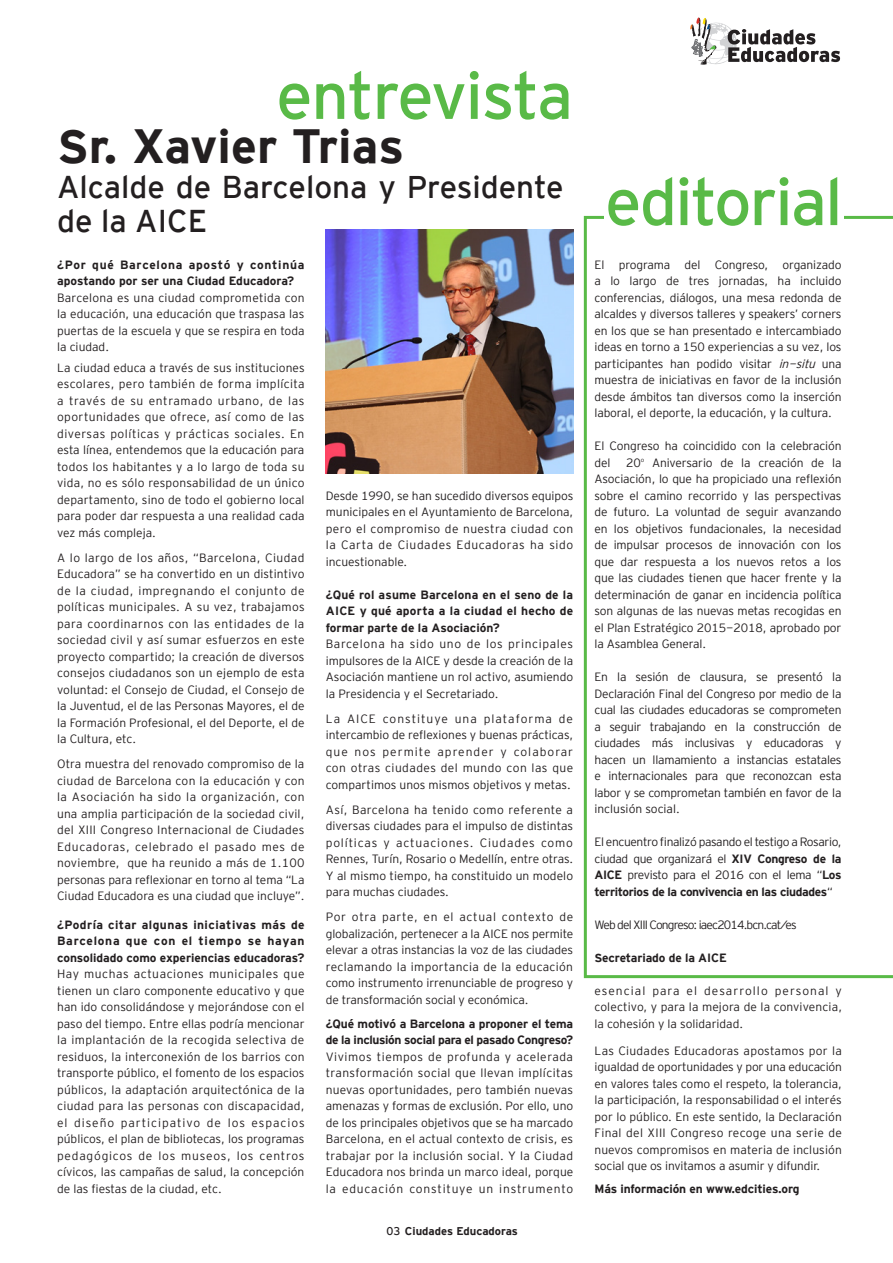
<style>
.page{position:relative;width:893px;height:1263px;background:#fff}
.page>*{position:absolute;margin:0;border:0;box-sizing:border-box;transform-origin:0 0}
.t1{font:66px "Interstate Mono";letter-spacing:-.03em;color:#59ba47}
.t2{font:700 48px "Interstate Mono";color:#231f20}
.t3{font:31.5px/34.5px "Interstate Mono";color:#231f20}
.t4{font:12px/16.5px "Interstate Mono Lgt";color:#231f20;text-align:justify}
.t5{font:700 12px/16.5px "Interstate Mono";letter-spacing:-.005em;color:#231f20;text-align:justify}
.t6{font:700 12px/16.5px "Interstate Mono";letter-spacing:-.03em;color:#231f20}
.t7{font:12px "Interstate Mono Lgt";letter-spacing:-.07em;color:#231f20}
.t8{font:700 11.25px "Interstate Mono";color:#231f20}
.s1{font-weight:400}
.s2{font-style:italic}
.s3{font-family:"Interstate Mono";font-weight:700}
</style>
<div class="page">
<svg style="left:584px;top:216px;width:309px;height:762px"></svg>
<div style="left:604px;top:195px;width:239px;height:34px;background:#fff"></div>
<img style="left:326px;top:229px;width:247px;height:244px">
<svg style="left:690px;top:17px;width:150px;height:48px"></svg>
<p class="t1" style="left:276px;top:59px;width:299px">entrevista</p>
<p class="t2" style="left:57px;top:120px;width:349px">Sr. Xavier Trias</p>
<p class="t3" style="left:57px;top:169px;width:508px">Alcalde de Barcelona y Presidente de la AICE</p>
<p class="t5" style="left:57px;top:256px;width:249px">¿Por qué Barcelona apostó y continúa apostando por ser una Ciudad Educadora?</p>
<p class="t4" style="left:57px;top:289px;width:249px">Barcelona es una ciudad comprometida con la educación, una educación que traspasa las puertas de la escuela y que se respira en toda la ciudad.</p>
<p class="t4" style="left:57px;top:359px;width:249px">La ciudad educa a través de sus instituciones escolares, pero también de forma implícita a través de su entramado urbano, de las oportunidades que ofrece, así como de las diversas políticas y prácticas sociales. En esta línea, entendemos que la educación para todos los habitantes y a lo largo de toda su vida, no es sólo responsabilidad de un único departamento, sino de todo el gobierno local para poder dar respuesta a una realidad cada vez más compleja.</p>
<p class="t4" style="left:57px;top:549px;width:249px">A lo largo de los años, “Barcelona, Ciudad Educadora” se ha convertido en un distintivo de la ciudad, impregnando el conjunto de políticas municipales. A su vez, trabajamos para coordinarnos con las entidades de la sociedad civil y así sumar esfuerzos en este proyecto compartido; la creación de diversos consejos ciudadanos son un ejemplo de esta voluntad: el Consejo de Ciudad, el Consejo de la Juventud, el de las Personas Mayores, el de la Formación Profesional, el del Deporte, el de la Cultura, etc.</p>
<p class="t4" style="left:57px;top:756px;width:249px">Otra muestra del renovado compromiso de la ciudad de Barcelona con la educación y con la Asociación ha sido la organización, con una amplia participación de la sociedad civil, del XIII Congreso Internacional de Ciudades Educadoras, celebrado el pasado mes de noviembre, que ha reunido a más de 1.100 personas para reflexionar en torno al tema “La Ciudad Educadora es una ciudad que incluye”.</p>
<p class="t5" style="left:57px;top:916px;width:249px">¿Podría citar algunas iniciativas más de Barcelona que con el tiempo se hayan consolidado como experiencias educadoras?</p>
<p class="t4" style="left:57px;top:965px;width:249px">Hay muchas actuaciones municipales que tienen un claro componente educativo y que han ido consolidándose y mejorándose con el paso del tiempo. Entre ellas podría mencionar la implantación de la recogida selectiva de residuos, la interconexión de los barrios con transporte público, el fomento de los espacios públicos, la adaptación arquitectónica de la ciudad para las personas con discapacidad, el diseño participativo de los espacios públicos, el plan de bibliotecas, los programas pedagógicos de los museos, los centros cívicos, las campañas de salud, la concepción de las fiestas de la ciudad, etc.</p>
<p class="t4" style="left:326px;top:487px;width:249px">Desde 1990, se han sucedido diversos equipos municipales en el Ayuntamiento de Barcelona, pero el compromiso de nuestra ciudad con la Carta de Ciudades Educadoras ha sido incuestionable.</p>
<p class="t5" style="left:326px;top:586px;width:249px">¿Qué rol asume Barcelona en el seno de la AICE y qué aporta a la ciudad el hecho de formar parte de la Asociación?</p>
<p class="t4" style="left:326px;top:635px;width:249px">Barcelona ha sido uno de los principales impulsores de la AICE y desde la creación de la Asociación mantiene un rol activo, asumiendo la Presidencia y el Secretariado.</p>
<p class="t4" style="left:326px;top:710px;width:249px">La AICE constituye una plataforma de intercambio de reflexiones y buenas prácticas, que nos permite aprender y colaborar con otras ciudades del mundo con las que compartimos unos mismos objetivos y metas.</p>
<p class="t4" style="left:326px;top:801px;width:249px">Así, Barcelona ha tenido como referente a diversas ciudades para el impulso de distintas políticas y actuaciones. Ciudades como Rennes, Turín, Rosario o Medellín, entre otras.<br>Y al mismo tiempo, ha constituido un modelo para muchas ciudades.</p>
<p class="t4" style="left:326px;top:908px;width:249px">Por otra parte, en el actual contexto de globalización, pertenecer a la AICE nos permite elevar a otras instancias la voz de las ciudades reclamando la importancia de la educación como instrumento irrenunciable de progreso y de transformación social y económica.</p>
<p class="t6" style="left:326px;top:1015px;width:249px">¿Qué motivó a Barcelona a proponer el tema de la inclusión social para el pasado Congreso?</p>
<p class="t4" style="left:326px;top:1048px;width:249px">Vivimos tiempos de profunda y acelerada transformación social que llevan implícitas nuevas oportunidades, pero también nuevas amenazas y formas de exclusión. Por ello, uno de los principales objetivos que se ha marcado Barcelona, en el actual contexto de crisis, es trabajar por la inclusión social. Y la Ciudad Educadora nos brinda un marco ideal, porque la educación constituye un instrumento</p>
<p class="t8" style="left:387px;top:1225px;width:133px"><span class="s1">03</span> Ciudades Educadoras</p>
<p class="t1" style="left:605px;top:165px;width:239px">editorial</p>
<p class="t4" style="left:594px;top:256px;width:249px">El programa del Congreso, organizado a lo largo de tres jornadas, ha incluido conferencias, diálogos, una mesa redonda de alcaldes y diversos talleres y speakers’ corners en los que se han presentado e intercambiado ideas en torno a 150 experiencias a su vez, los participantes han podido visitar <span class="s2">in-situ</span> una muestra de iniciativas en favor de la inclusión desde ámbitos tan diversos como la inserción laboral, el deporte, la educación, y la cultura.</p>
<p class="t4" style="left:594px;top:437px;width:249px">El Congreso ha coincidido con la celebración del</p>
<p class="t4" style="left:594px;top:454px;width:249px;text-indent:32px">20<sup>o</sup> Aniversario de la creación de la Asociación, lo que ha propiciado una reflexión sobre el camino recorrido y las perspectivas de futuro. La voluntad de seguir avanzando en los objetivos fundacionales, la necesidad de impulsar procesos de innovación con los que dar respuesta a los nuevos retos a los que las ciudades tienen que hacer frente y la determinación de ganar en incidencia política son algunas de las nuevas metas recogidas en el Plan Estratégico 2015-2018, aprobado por la Asamblea General.</p>
<p class="t4" style="left:594px;top:668px;width:249px">En la sesión de clausura, se presentó la Declaración Final del Congreso por medio de la cual las ciudades educadoras se comprometen a seguir trabajando en la construcción de ciudades más inclusivas y educadoras y hacen un llamamiento a instancias estatales e internacionales para que reconozcan esta labor y se comprometan también en favor de la inclusión social.</p>
<p class="t4" style="left:594px;top:833px;width:249px">El encuentro finalizó pasando el testigo a Rosario, ciudad que organizará el <span class="s3">XIV Congreso de la AICE</span> previsto para el 2016 con el lema “<span class="s3">Los territorios de la convivencia en las ciudades</span>“</p>
<p class="t7" style="left:594px;top:918px;width:204px">Web del XIII Congreso: iaec2014.bcn.cat/es</p>
<p class="t5" style="left:594px;top:949px;width:134px">Secretariado de la AICE</p>
<p class="t4" style="left:594px;top:982px;width:249px">esencial para el desarrollo personal y colectivo, y para la mejora de la convivencia, la cohesión y la solidaridad.</p>
<p class="t4" style="left:594px;top:1042px;width:249px">Las Ciudades Educadoras apostamos por la igualdad de oportunidades y por una educación en valores tales como el respeto, la tolerancia, la participación, la responsabilidad o el interés por lo público. En este sentido, la Declaración Final del XIII Congreso recoge una serie de nuevos compromisos en materia de inclusión social que os invitamos a asumir y difundir.</p>
<p class="t5" style="left:594px;top:1180px;width:207px">Más información en www.edcities.org</p>
</div>
